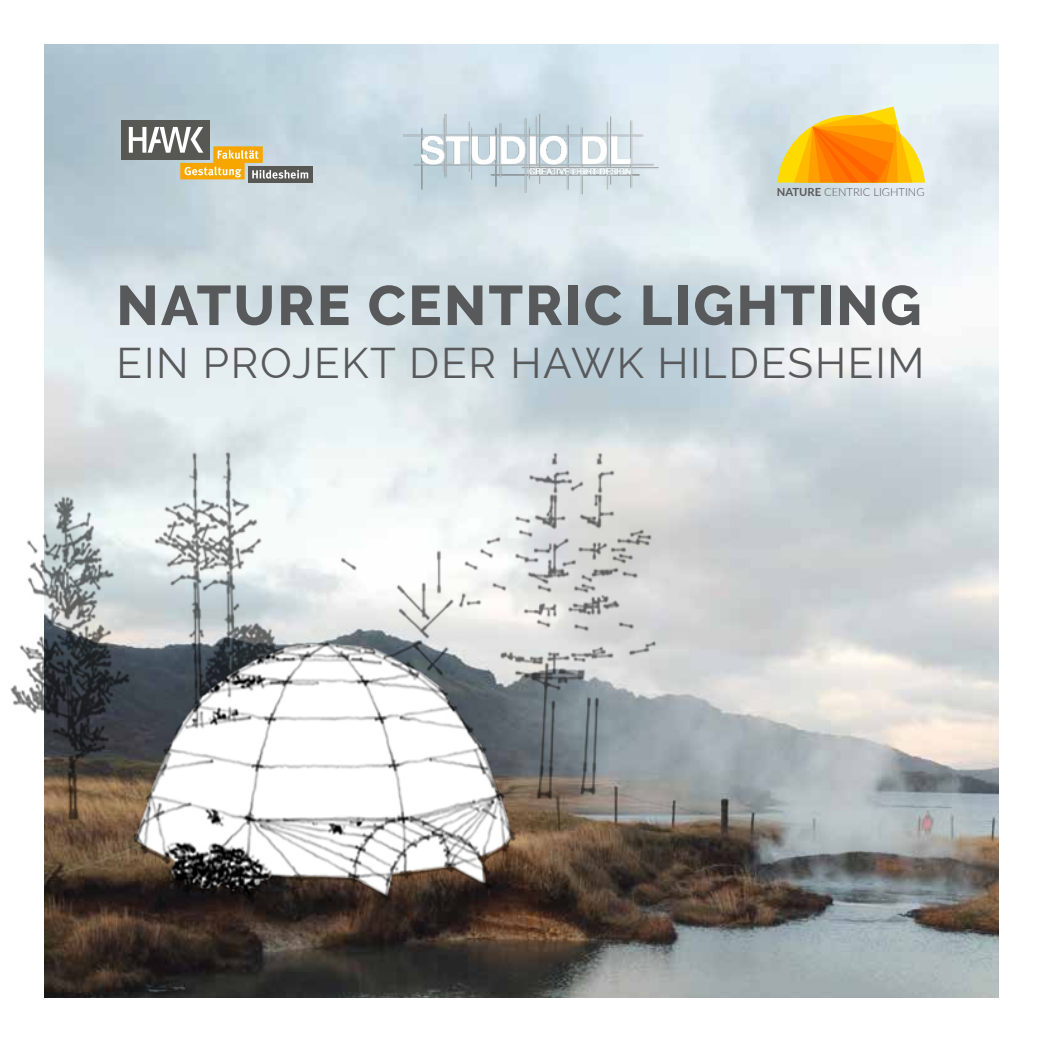
<style>
.page{position:relative;width:1042px;height:1042px;background:#fff}
.page>*{position:absolute;margin:0;border:0;box-sizing:border-box;transform-origin:0 0}
.t1{font:800 55.65px "Raleway";letter-spacing:.04em;color:#58595b}
.t2{font:42px "Raleway";letter-spacing:.04em;color:#58595b}
.t3{font:300 11.2px "Lato";color:#58595b}
.s1{font-weight:700}
</style>
<div class="page">
<img style="left:44px;top:44px;width:954px;height:954px">
<img style="left:404px;top:83px;width:264px;height:137px">
<svg style="left:777px;top:107px;width:148px;height:76px;background:#f4b342"></svg>
<div style="left:122px;top:120px;width:88px;height:40px;background:#575754"></div>
<div style="left:248px;top:166px;width:65px;height:17px;background:#575754"></div>
<svg style="left:129px;top:127px;width:179px;height:52px"></svg>
<img style="left:10px;top:378px;width:704px;height:594px">
<img style="left:117px;top:566px;width:412px;height:384px">
<p class="t3" style="left:777px;top:184px;width:149px"><span class="s1">NATURE</span> CENTRIC LIGHTING</p>
<h1 class="t1" style="left:116px;top:274px;width:806px">NATURE CENTRIC LIGHTING</h1>
<p class="t2" style="left:117px;top:339px;width:809px">EIN PROJEKT DER HAWK HILDESHEIM</p>
</div>
